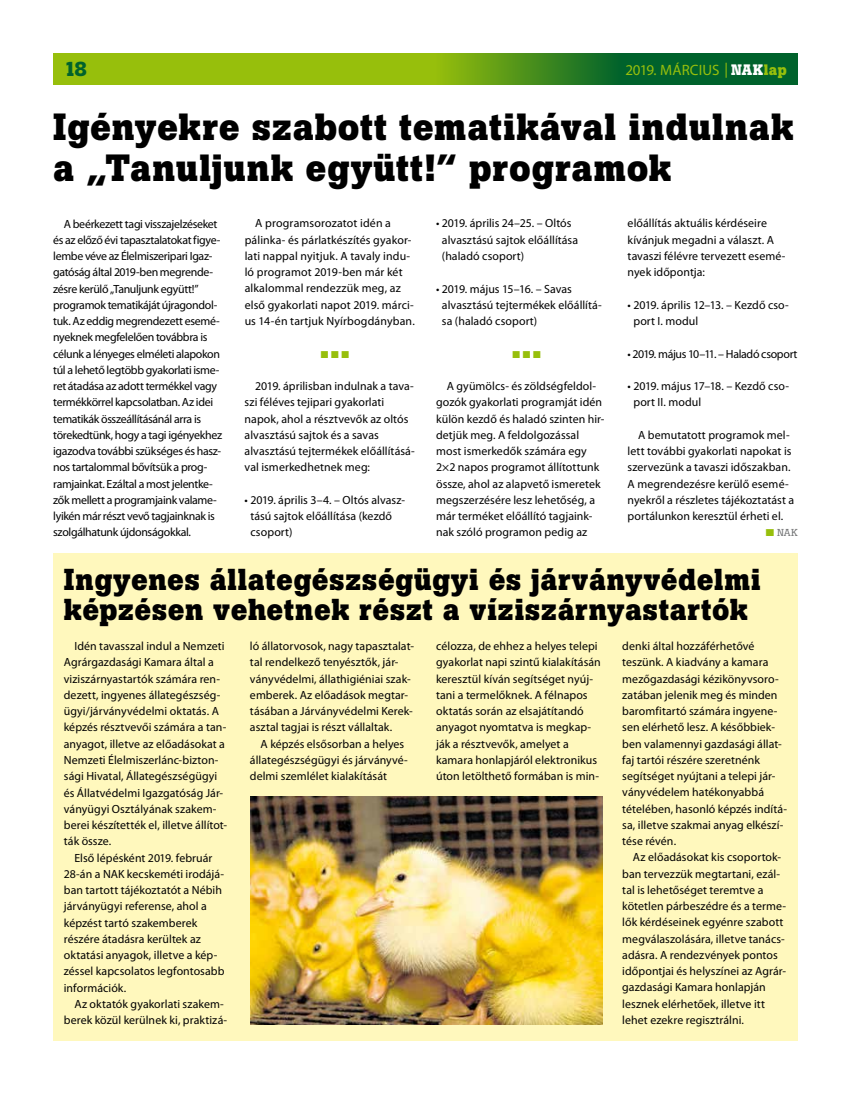
<style>
.page{position:relative;width:851px;height:1099px;background:#fff}
.page>*{position:absolute;margin:0;border:0;box-sizing:border-box;transform-origin:0 0}
.t1{font:700 37.5px/41.2px "Boton PFL";letter-spacing:-.005em;color:#000}
.t2{font:700 30px/30px "Boton PFL";letter-spacing:-.005em;color:#000}
.t3{font:700 20px "Boton PFL";color:#00622c}
.t4{font:15px "Myriad Pro";color:#97bf0c}
.t5{font:11.88px/16.2px "Myriad Pro";letter-spacing:.005em;color:#000}
.t6{font:11.88px/16.2px "Myriad Pro";letter-spacing:-.025em;color:#000}
.t7{font:11.88px "Myriad Pro";letter-spacing:-.03em;color:#000}
.t8{font:10px "Zapf Dingbats";color:#97bf0c}
.t9{font:10px "Boton PFL";color:#707172;scale:1.1 1}
.s1{font-family:"Boton PFL";font-weight:700;color:#fff}
.s2{font-family:"Boton PFL";font-weight:700}
.s3{color:#97bf0c}
</style>
<div class="page">
<div style="left:53px;top:53px;width:744px;height:32px;background:#97bf0c"></div>
<svg style="left:448px;top:53px;width:349px;height:32px;background:#227724"></svg>
<div style="left:53px;top:552px;width:744px;height:488px;background:#fff8bd"></div>
<img style="left:250px;top:796px;width:352px;height:228px">
<h3 class="t3" style="left:64px;top:57px;width:25px">18</h3>
<p class="t4" style="left:625px;top:60px;width:163px">2019. március | <span class="s1">NAK</span><span class="s2">lap</span></p>
<h1 class="t1" style="left:53px;top:107px;width:742px">Igényekre szabott tematikával indulnak a „Tanuljunk együtt!” programok</h1>
<p class="t6" style="left:53px;top:215px;width:170px;text-indent:11px">A beérkezett tagi visszajelzéseket és az előző évi tapasztalatokat figye&shy;lembe véve az Élelmiszeripari Igaz&shy;gatóság által 2019-ben megrende&shy;zésre kerülő „Tanuljunk együtt!” programok tematikáját újragondol&shy;tuk. Az eddig megrendezett esemé&shy;nyeknek megfelelően továbbra is célunk a lényeges elméleti alapokon túl a lehető legtöbb gyakorlati isme&shy;ret átadása az adott termékkel vagy termékkörrel kapcsolatban. Az idei tematikák összeállításánál arra is törekedtünk, hogy a tagi igényekhez igazodva további szükséges és hasz&shy;nos tartalommal bővítsük a prog&shy;ramjainkat. Ezáltal a most jelentke&shy;zők mellett a programjaink valame&shy;lyikén már részt vevő tagjainknak is szolgálhatunk újdonságokkal.</p>
<p class="t5" style="left:244px;top:215px;width:172px;text-indent:11px">A programsorozatot idén a pálinka- és párlatkészítés gyakor&shy;lati nappal nyitjuk. A tavaly indu&shy;ló programot 2019-ben már két alkalommal rendezzük meg, az első gyakorlati napot 2019. márci&shy;us 14-én tartjuk Nyírbogdányban.</p>
<p class="t5" style="left:442px;top:215px;width:138px;text-indent:-6px">• 2019. április 24–25. – Oltós alvasztású sajtok előállítása (haladó csoport)</p>
<p class="t5" style="left:442px;top:280px;width:161px;text-indent:-6px">• 2019. május 15–16. – Savas alvasztású tejtermékek előállítá&shy;sa (haladó csoport)</p>
<p class="t8" style="left:512px;top:349px;width:30px">■ ■ ■</p>
<p class="t5" style="left:436px;top:378px;width:170px;text-indent:11px">A gyümölcs- és zöldségfeldol&shy;gozók gyakorlati programját idén külön kezdő és haladó szinten hir&shy;detjük meg. A feldolgozással most ismerkedők számára egy<br>2×2 napos programot állítottunk össze, ahol az alapvető ismeretek megszerzésére lesz lehetőség, a már terméket előállító tagjaink&shy;nak szóló programon pedig az</p>
<p class="t5" style="left:627px;top:215px;width:159px">előállítás aktuális kérdéseire kívánjuk megadni a választ. A tavaszi félévre tervezett esemé&shy;nyek időpontja:</p>
<p class="t5" style="left:633px;top:296px;width:157px;text-indent:-6px">• 2019. április 12–13. – Kezdő cso&shy;port I. modul</p>
<p class="t7" style="left:627px;top:346px;width:171px">• 2019. május 10–11. – Haladó csoport</p>
<p class="t5" style="left:633px;top:378px;width:157px;text-indent:-6px">• 2019. május 17–18. – Kezdő cso&shy;port II. modul</p>
<p class="t5" style="left:627px;top:426px;width:168px;text-indent:11px">A bemutatott programok mel&shy;lett további gyakorlati napokat is szervezünk a tavaszi időszakban.<br>A megrendezésre kerülő esemé&shy;nyekről a részletes tájékoztatást a portálunkon keresztül érheti el.</p>
<p class="t9" style="left:765px;top:527px;width:30px"><span class="s3">■</span> NAK</p>
<p class="t8" style="left:321px;top:349px;width:30px">■ ■ ■</p>
<p class="t5" style="left:244px;top:378px;width:172px;text-indent:11px">2019. áprilisban indulnak a tava&shy;szi féléves tejipari gyakorlati napok, ahol a résztvevők az oltós alvasztású sajtok és a savas alvasztású tejtermékek előállításá&shy;val ismerkedhetnek meg:</p>
<p class="t5" style="left:250px;top:491px;width:156px;text-indent:-6px">• 2019. április 3–4. – Oltós alvasz&shy;tású sajtok előállítása (kezdő csoport)</p>
<h2 class="t2" style="left:64px;top:564px;width:699px">Ingyenes állategészségügyi és járványvédelmi képzésen vehetnek részt a víziszárnyastartók</h2>
<p class="t5" style="left:64px;top:638px;width:165px;text-indent:11px">Idén tavasszal indul a Nemzeti<br>Agrárgazdasági Kamara által a viziszárnyastartók számára ren&shy;dezett, ingyenes állategészség&shy;ügyi/járványvédelmi oktatás. A képzés résztvevői számára a tan&shy;anyagot, illetve az előadásokat a<br>Nemzeti Élelmiszerlánc-bizton&shy;sági Hivatal, Állategészségügyi és Állatvédelmi Igazgatóság Jár&shy;ványügyi Osztályának szakem&shy;berei készítették el, illetve állítot&shy;ták össze.</p>
<p class="t5" style="left:64px;top:849px;width:162px;text-indent:11px">Első lépésként 2019. február<br>28-án a NAK kecskeméti irodájá&shy;ban tartott tájékoztatót a Nébih járványügyi referense, ahol a képzést tartó szakemberek részére átadásra kerültek az oktatási anyagok, illetve a kép&shy;zéssel kapcsolatos legfontosabb információk.</p>
<p class="t5" style="left:64px;top:995px;width:165px;text-align:right">Az oktatók gyakorlati szakem&shy;berek közül kerülnek ki, praktizá-</p>
<p class="t5" style="left:250px;top:637px;width:165px">ló állatorvosok, nagy tapasztalat&shy;tal rendelkező tenyésztők, jár&shy;ványvédelmi, állathigiéniai szak&shy;emberek. Az előadások megtar&shy;tásában a Járványvédelmi Kerek&shy;asztal tagjai is részt vállaltak.</p>
<p class="t5" style="left:250px;top:735px;width:159px;text-indent:11px">A képzés elsősorban a helyes állategészségügyi és járványvé&shy;delmi szemlélet kialakítását</p>
<p class="t5" style="left:436px;top:637px;width:166px">célozza, de ehhez a helyes telepi gyakorlat napi szintű kialakításán keresztül kíván segítséget nyúj&shy;tani a termelőknek. A félnapos oktatás során az elsajátítandó anyagot nyomtatva is megkap&shy;ják a résztvevők, amelyet a kamara honlapjáról elektronikus úton letölthető formában is min-</p>
<p class="t5" style="left:622px;top:637px;width:166px">denki által hozzáférhetővé teszünk. A kiadvány a kamara mezőgazdasági kézikönyvsoro&shy;zatában jelenik meg és minden baromfitartó számára ingyene&shy;sen elérhető lesz. A későbbiek&shy;ben valamennyi gazdasági állat&shy;faj tartói részére szeretnénk segítséget nyújtani a telepi jár&shy;ványvédelem hatékonyabbá tételében, hasonló képzés indítá&shy;sa, illetve szakmai anyag elkészí&shy;tése révén.</p>
<p class="t5" style="left:622px;top:849px;width:165px;text-indent:11px">Az előadásokat kis csoportok&shy;ban tervezzük megtartani, ezál&shy;tal is lehetőséget teremtve a kötetlen párbeszédre és a terme&shy;lők kérdéseinek egyénre szabott megválaszolására, illetve tanács&shy;adásra. A rendezvények pontos időpontjai és helyszínei az Agrár&shy;gazdasági Kamara honlapján lesznek elérhetőek, illetve itt lehet ezekre regisztrálni.</p>
</div>
